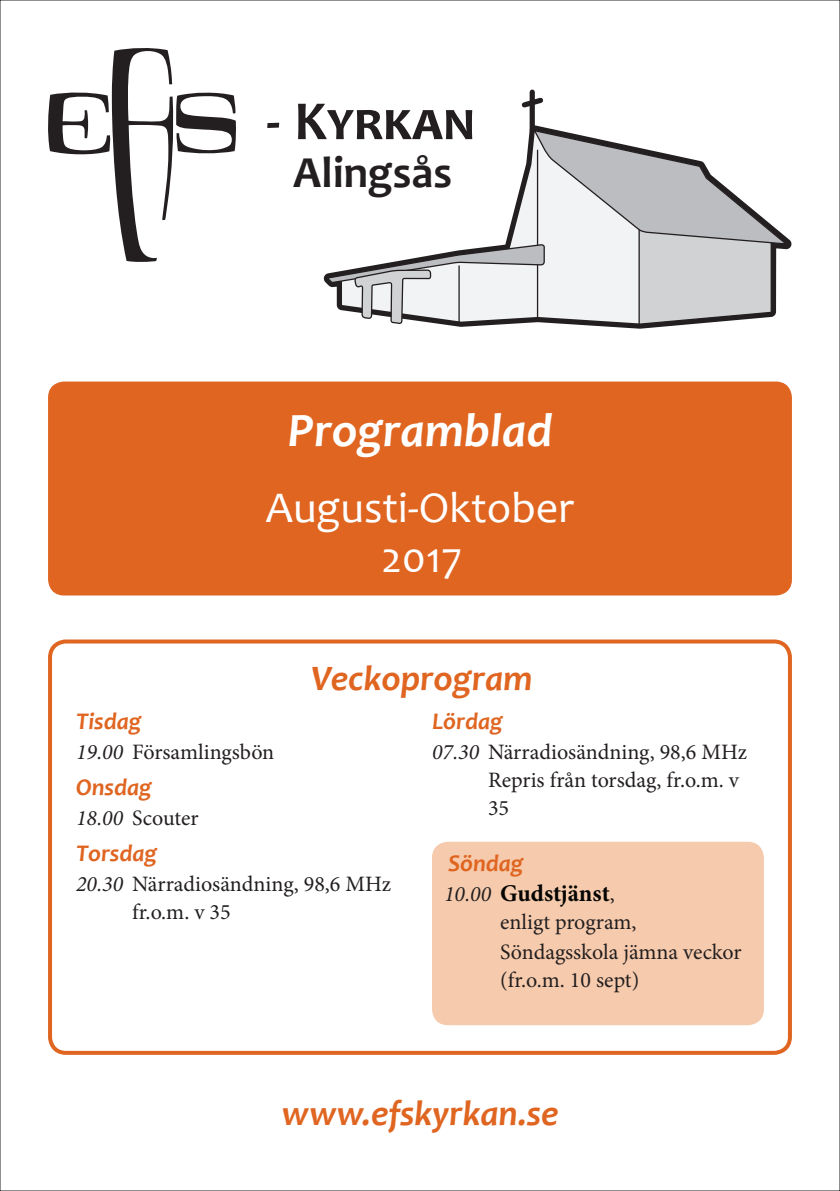
<style>
.page{position:relative;width:840px;height:1191px;background:#fff}
.page>*{position:absolute;margin:0;border:0;box-sizing:border-box;transform-origin:0 0}
.t1{font:700 55.6px "Candara";color:#231f20}
.t2{font:italic 700 48px "Candara";color:#fff}
.t3{font:700 44.6px "Candara";color:#231f20}
.t4{font:44px "Candara";color:#fff}
.t5{font:italic 700 36px "Candara";color:#df6521}
.t6{font:italic 700 24px "Candara";color:#df6521}
.t7{font:700 24px "Minion Pro";letter-spacing:-.005em;color:#040503}
.t8{font:22px/28px "Minion Pro";color:#231f20}
.s1{font-style:italic}
.s2{font-weight:400;font-style:italic;font-size:22px;color:#231f20}
.s3{font-weight:400;font-size:22px;color:#231f20}
</style>
<div class="page">
<div style="left:48px;top:639px;width:743px;height:415px;border:4px solid #df6521;border-radius:16px"></div>
<div style="left:48px;top:381px;width:743px;height:214px;background:#df6521;border-radius:16px"></div>
<svg style="left:48px;top:48px;width:188px;height:214px"></svg>
<svg style="left:323px;top:125px;width:468px;height:204px"></svg>
<div style="left:529px;top:92px;width:5px;height:38px;background:#231f20"></div>
<svg style="left:521px;top:94px;width:23px;height:17px"></svg>
<svg style="left:327px;top:129px;width:462px;height:196px"></svg>
<div style="left:432px;top:841px;width:331px;height:184px;background:#f6caac;border-radius:16px"></div>
<h1 class="t1" style="left:266px;top:86px;width:210px">- Kyrkan</h1>
<h3 class="t3" style="left:293px;top:145px;width:160px">Alingsås</h3>
<h2 class="t2" style="left:287px;top:401px;width:266px">Programblad</h2>
<h3 class="t4" style="left:266px;top:480px;width:309px">Augusti-Oktober</h3>
<h3 class="t4" style="left:381px;top:530px;width:82px">2017</h3>
<h3 class="t5" style="left:311px;top:655px;width:223px">Veckoprogram</h3>
<p class="t6" style="left:76px;top:706px;width:67px">Tisdag</p>
<p class="t8" style="left:76px;top:738px;width:200px"><span class="s1">19.00</span> Församlingsbön</p>
<p class="t6" style="left:76px;top:772px;width:77px">Onsdag</p>
<p class="t8" style="left:76px;top:804px;width:124px"><span class="s1">18.00</span> Scouter</p>
<p class="t6" style="left:76px;top:838px;width:83px">Torsdag</p>
<p class="t8" style="left:132px;top:870px;width:260px;text-indent:-56px"><span class="s1">20.30</span> Närradiosändning, 98,6 MHz fr.o.m. v 35</p>
<p class="t6" style="left:432px;top:706px;width:72px">Lördag</p>
<p class="t8" style="left:488px;top:738px;width:260px;text-indent:-56px"><span class="s1">07.30</span> Närradiosändning, 98,6 MHz<br>Repris från torsdag, fr.o.m. v<br>35</p>
<p class="t6" style="left:448px;top:848px;width:77px">Söndag</p>
<p class="t7" style="left:444px;top:876px;width:172px"><span class="s2">10.00</span> Gudstjänst<span class="s3">,</span></p>
<p class="t8" style="left:500px;top:907px;width:243px;line-height:30px">enligt program,<br>Söndagsskola jämna veckor</p>
<p class="t8" style="left:500px;top:966px;width:141px">(fr.o.m. 10 sept)</p>
<h3 class="t5" style="left:281px;top:1090px;width:278px">www.efskyrkan.se</h3>
</div>
